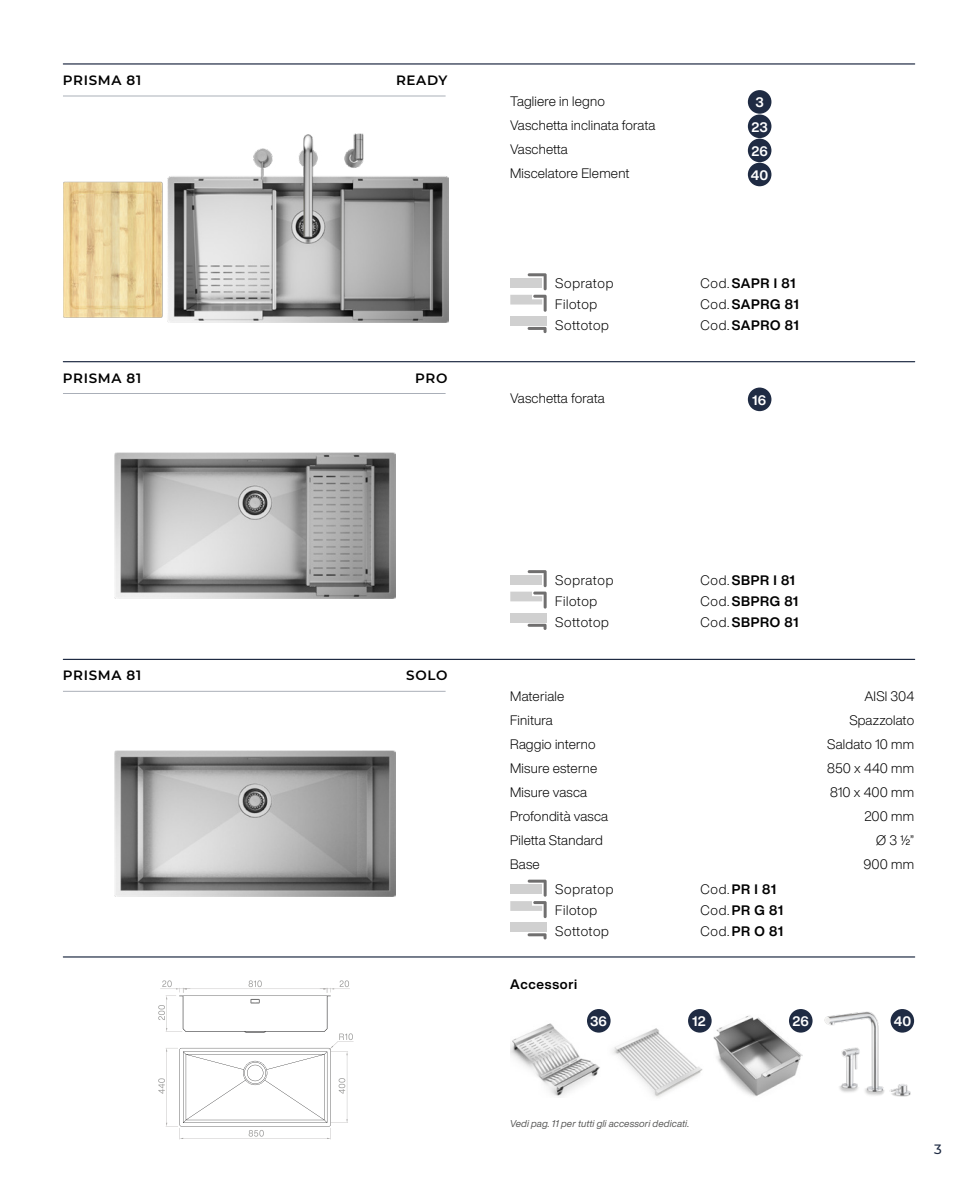
<style>
.page{position:relative;width:978px;height:1191px;background:#fff}
.page>*{position:absolute;margin:0;border:0;box-sizing:border-box;transform-origin:0 0}
.t1{font:300 13.5px/24px "Helvetica Now Display";letter-spacing:.015em;color:#000}
.t2{font:700 13.5px/21px "Helvetica Now Display";letter-spacing:.045em;color:#000}
.t3{font:300 13.5px/21px "Helvetica Now Display";letter-spacing:.035em;color:#000}
.t4{font:600 13.5px "Montserrat";letter-spacing:.05em;color:#000}
.t5{font:700 13.5px/24.2px "Helvetica Now Display";letter-spacing:.015em;color:#fff;text-align:center}
.t6{font:500 13.5px "Montserrat";color:#1f2b43}
.t7{font:italic 9.75px "Helvetica Now Display";letter-spacing:.015em;color:#575756}
.s1{font-weight:300}
</style>
<div class="page">
<img style="left:609px;top:1026px;width:99px;height:72px">
<img style="left:824px;top:1009px;width:91px;height:87px">
<img style="left:714px;top:1014px;width:89px;height:82px">
<img style="left:511px;top:1023px;width:90px;height:74px">
<hr style="left:63px;top:659px;width:852px;height:1px;background:#1f2b43">
<hr style="left:63px;top:956px;width:852px;height:1px;background:#1f2b43">
<hr style="left:63px;top:361px;width:852px;height:1px;background:#1f2b43">
<hr style="left:63px;top:63px;width:852px;height:2px;background:#1f2b43">
<svg style="left:63px;top:691px;width:383px;height:1px"></svg>
<svg style="left:63px;top:393px;width:383px;height:1px"></svg>
<svg style="left:63px;top:96px;width:383px;height:1px"></svg>
<div style="left:748px;top:90px;width:23px;height:24px;background:#1f2b43;border-radius:50%"></div>
<div style="left:748px;top:114px;width:23px;height:24px;background:#1f2b43;border-radius:50%"></div>
<div style="left:748px;top:139px;width:23px;height:23px;background:#1f2b43;border-radius:50%"></div>
<div style="left:748px;top:163px;width:23px;height:23px;background:#1f2b43;border-radius:50%"></div>
<div style="left:748px;top:387px;width:23px;height:24px;background:#1f2b43;border-radius:50%"></div>
<div style="left:587px;top:1009px;width:24px;height:23px;background:#1f2b43;border-radius:50%"></div>
<div style="left:688px;top:1009px;width:24px;height:23px;background:#1f2b43;border-radius:50%"></div>
<div style="left:789px;top:1009px;width:24px;height:23px;background:#1f2b43;border-radius:50%"></div>
<div style="left:890px;top:1009px;width:24px;height:23px;background:#1f2b43;border-radius:50%"></div>
<div style="left:510px;top:316px;width:37px;height:10px;background:#d0d0d0"></div>
<svg style="left:528px;top:327px;width:19px;height:6px"></svg>
<div style="left:510px;top:613px;width:37px;height:9px;background:#d0d0d0"></div>
<svg style="left:528px;top:624px;width:19px;height:6px"></svg>
<div style="left:510px;top:922px;width:37px;height:10px;background:#d0d0d0"></div>
<svg style="left:528px;top:933px;width:19px;height:6px"></svg>
<svg style="left:510px;top:273px;width:37px;height:39px"></svg>
<svg style="left:510px;top:570px;width:37px;height:38px"></svg>
<svg style="left:510px;top:879px;width:37px;height:39px"></svg>
<img style="left:115px;top:750px;width:281px;height:146px">
<img style="left:63px;top:134px;width:385px;height:188px">
<img style="left:115px;top:453px;width:281px;height:145px">
<svg style="left:158px;top:980px;width:196px;height:159px"></svg>
<p class="t4" style="left:63px;top:71px;width:80px">PRISMA 81</p>
<p class="t4" style="left:396px;top:71px;width:53px">READY</p>
<p class="t1" style="left:510px;top:89px;width:147px">Tagliere in legno<br>Vaschetta inclinata forata<br>Vaschetta<br>Miscelatore Element</p>
<p class="t5" style="left:751px;top:90px;width:19px">3<br>23<br>26<br>40</p>
<p class="t3" style="left:555px;top:272px;width:60px">Sopratop<br>Filotop<br>Sottotop</p>
<p class="t2" style="left:701px;top:273px;width:100px"><span class="s1">Cod.</span>SAPR I 81<br><span class="s1">Cod.</span>SAPRG 81<br><span class="s1">Cod.</span>SAPRO 81</p>
<p class="t4" style="left:63px;top:368px;width:80px">PRISMA 81</p>
<p class="t4" style="left:415px;top:368px;width:34px">PRO</p>
<p class="t1" style="left:510px;top:386px;width:96px">Vaschetta forata</p>
<p class="t5" style="left:752px;top:388px;width:16px">16</p>
<p class="t3" style="left:555px;top:569px;width:60px">Sopratop<br>Filotop<br>Sottotop</p>
<p class="t2" style="left:701px;top:569px;width:99px"><span class="s1">Cod.</span>SBPR I 81<br><span class="s1">Cod.</span>SBPRG 81<br><span class="s1">Cod.</span>SBPRO 81</p>
<p class="t4" style="left:63px;top:665px;width:80px">PRISMA 81</p>
<p class="t4" style="left:406px;top:665px;width:43px">SOLO</p>
<p class="t1" style="left:510px;top:684px;width:99px">Materiale<br>Finitura<br>Raggio interno<br>Misure esterne<br>Misure vasca<br>Profondità vasca<br>Piletta Standard<br>Base</p>
<p class="t1" style="left:827px;top:684px;width:89px;text-align:right">AISI 304<br>Spazzolato<br>Saldato 10 mm<br>850 x 440 mm<br>810 x 400 mm<br>200 mm<br>Ø 3 ½”<br>900 mm</p>
<p class="t3" style="left:555px;top:878px;width:60px">Sopratop<br>Filotop<br>Sottotop</p>
<p class="t2" style="left:701px;top:879px;width:84px"><span class="s1">Cod.</span>PR I 81<br><span class="s1">Cod.</span>PR G 81<br><span class="s1">Cod.</span>PR O 81</p>
<p class="t2" style="left:510px;top:974px;width:68px">Accessori</p>
<p class="t5" style="left:590px;top:1008px;width:18px">36</p>
<p class="t5" style="left:692px;top:1008px;width:15px">12</p>
<p class="t5" style="left:792px;top:1008px;width:18px">26</p>
<p class="t5" style="left:894px;top:1009px;width:19px">40</p>
<p class="t7" style="left:510px;top:1116px;width:181px">Vedi pag. 11 per tutti gli accessori dedicati.</p>
<p class="t6" style="left:934px;top:1139px;width:9px">3</p>
</div>
